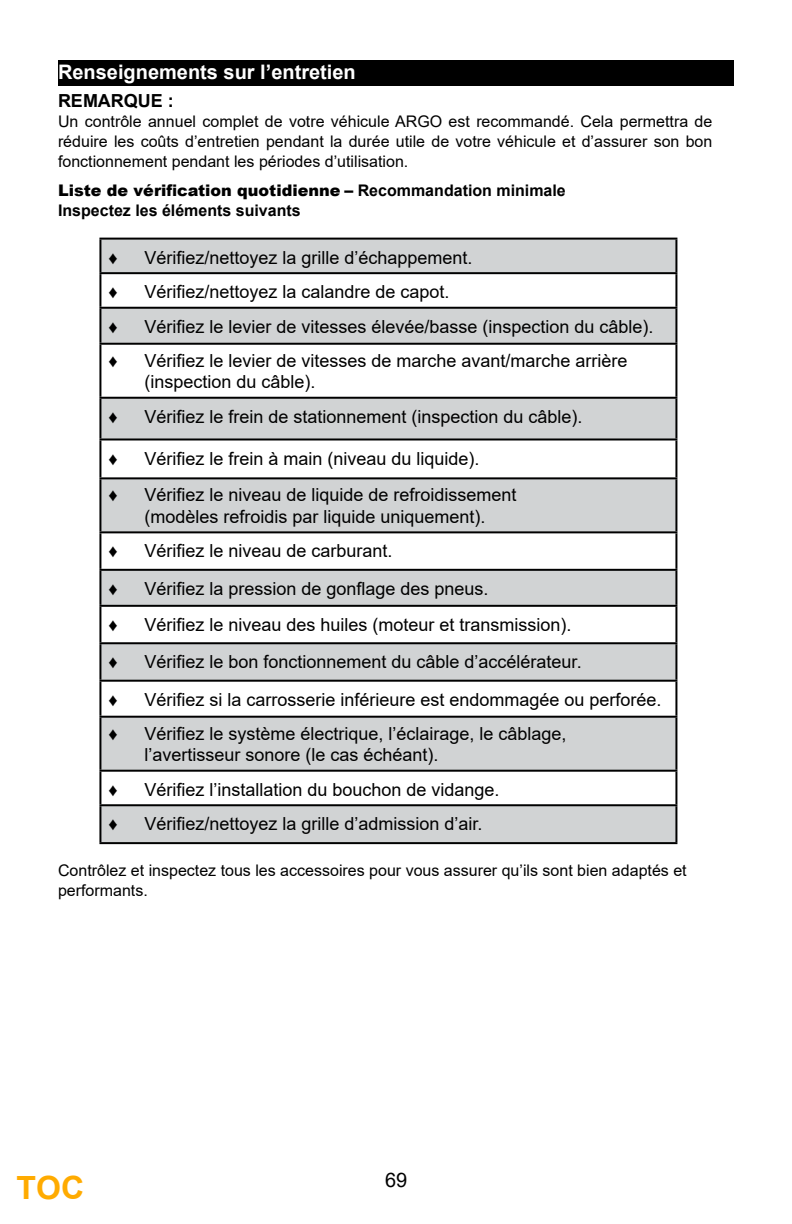
<style>
.page{position:relative;width:792px;height:1224px;background:#fff}
.page>*{position:absolute;margin:0;border:0;box-sizing:border-box;transform-origin:0 0}
.t1{font:700 32px "Arial";color:#ffab00}
.t2{font:700 20px "Arial";color:#fff}
.t3{font:20px "Arial";color:#000}
.t4{font:18px/21.6px "Arial";color:#000}
.t5{font:18px "Times New Roman";color:#000}
.t6{font:700 18px "Arial";color:#000}
.t7{font:16px/20px "Arial";color:#000;text-align:justify}
.t8{font:700 16px/20px "Arial";color:#000}
.s1{font-weight:900}
</style>
<div class="page">
<div style="left:58px;top:60px;width:676px;height:26px;background:#000"></div>
<svg style="left:100px;top:240px;width:576px;height:602px;fill:#d1d3d4"></svg>
<hr style="left:99px;top:238px;width:578px;height:2px;background:#000">
<hr style="left:99px;top:240px;width:2px;height:32px;background:#000">
<hr style="left:675px;top:240px;width:2px;height:32px;background:#000">
<hr style="left:99px;top:272px;width:578px;height:2px;background:#000">
<hr style="left:99px;top:274px;width:2px;height:33px;background:#000">
<hr style="left:675px;top:274px;width:2px;height:33px;background:#000">
<hr style="left:99px;top:307px;width:578px;height:2px;background:#000">
<hr style="left:99px;top:309px;width:2px;height:34px;background:#000">
<hr style="left:675px;top:309px;width:2px;height:34px;background:#000">
<hr style="left:99px;top:343px;width:578px;height:2px;background:#000">
<hr style="left:99px;top:345px;width:2px;height:52px;background:#000">
<hr style="left:675px;top:345px;width:2px;height:52px;background:#000">
<hr style="left:99px;top:397px;width:578px;height:2px;background:#000">
<hr style="left:99px;top:399px;width:2px;height:39px;background:#000">
<hr style="left:675px;top:399px;width:2px;height:39px;background:#000">
<hr style="left:99px;top:438px;width:578px;height:2px;background:#000">
<hr style="left:99px;top:441px;width:2px;height:36px;background:#000">
<hr style="left:675px;top:441px;width:2px;height:36px;background:#000">
<hr style="left:99px;top:477px;width:578px;height:2px;background:#000">
<hr style="left:99px;top:479px;width:2px;height:52px;background:#000">
<hr style="left:675px;top:479px;width:2px;height:52px;background:#000">
<hr style="left:99px;top:531px;width:578px;height:2px;background:#000">
<hr style="left:99px;top:533px;width:2px;height:36px;background:#000">
<hr style="left:675px;top:533px;width:2px;height:36px;background:#000">
<hr style="left:99px;top:569px;width:578px;height:2px;background:#000">
<hr style="left:99px;top:571px;width:2px;height:34px;background:#000">
<hr style="left:675px;top:571px;width:2px;height:34px;background:#000">
<hr style="left:99px;top:605px;width:578px;height:2px;background:#000">
<hr style="left:99px;top:607px;width:2px;height:35px;background:#000">
<hr style="left:675px;top:607px;width:2px;height:35px;background:#000">
<hr style="left:99px;top:642px;width:578px;height:2px;background:#000">
<hr style="left:99px;top:644px;width:2px;height:36px;background:#000">
<hr style="left:675px;top:644px;width:2px;height:36px;background:#000">
<hr style="left:99px;top:680px;width:578px;height:2px;background:#000">
<hr style="left:99px;top:682px;width:2px;height:34px;background:#000">
<hr style="left:675px;top:682px;width:2px;height:34px;background:#000">
<hr style="left:99px;top:716px;width:578px;height:2px;background:#000">
<hr style="left:99px;top:718px;width:2px;height:52px;background:#000">
<hr style="left:675px;top:718px;width:2px;height:52px;background:#000">
<hr style="left:99px;top:770px;width:578px;height:2px;background:#000">
<hr style="left:99px;top:772px;width:2px;height:32px;background:#000">
<hr style="left:675px;top:772px;width:2px;height:32px;background:#000">
<hr style="left:99px;top:804px;width:578px;height:2px;background:#000">
<hr style="left:99px;top:806px;width:2px;height:36px;background:#000">
<hr style="left:675px;top:806px;width:2px;height:36px;background:#000">
<hr style="left:99px;top:842px;width:578px;height:2px;background:#000">
<p class="t2" style="left:58px;top:58px;width:299px">Renseignements sur l’entretien</p>
<p class="t6" style="left:58px;top:88px;width:117px">REMARQUE :</p>
<p class="t7" style="left:58px;top:111px;width:656px">Un contrôle annuel complet de votre véhicule ARGO est recommandé. Cela permettra de réduire les coûts d’entretien pendant la durée utile de votre véhicule et d’assurer son bon fonctionnement pendant les périodes d’utilisation.</p>
<p class="t8" style="left:58px;top:180px;width:509px"><span class="s1">Liste de vérification quotidienne</span> – Recommandation minimale<br>Inspectez les éléments suivants</p>
<p class="t5" style="left:108px;top:245px;width:11px">♦</p>
<p class="t4" style="left:144px;top:246px;width:330px">Vérifiez/nettoyez la grille d’échappement.</p>
<p class="t5" style="left:108px;top:280px;width:11px">♦</p>
<p class="t4" style="left:144px;top:281px;width:307px">Vérifiez/nettoyez la calandre de capot.</p>
<p class="t5" style="left:108px;top:314px;width:11px">♦</p>
<p class="t4" style="left:144px;top:316px;width:511px">Vérifiez le levier de vitesses élevée/basse (inspection du câble).</p>
<p class="t5" style="left:108px;top:348px;width:11px">♦</p>
<p class="t4" style="left:144px;top:350px;width:485px">Vérifiez le levier de vitesses de marche avant/marche arrière (inspection du câble).</p>
<p class="t5" style="left:108px;top:404px;width:11px">♦</p>
<p class="t4" style="left:144px;top:406px;width:440px">Vérifiez le frein de stationnement (inspection du câble).</p>
<p class="t5" style="left:108px;top:446px;width:11px">♦</p>
<p class="t4" style="left:144px;top:447px;width:337px">Vérifiez le frein à main (niveau du liquide).</p>
<p class="t5" style="left:108px;top:483px;width:11px">♦</p>
<p class="t4" style="left:144px;top:484px;width:374px">Vérifiez le niveau de liquide de refroidissement (modèles refroidis par liquide uniquement).</p>
<p class="t5" style="left:108px;top:539px;width:11px">♦</p>
<p class="t4" style="left:144px;top:540px;width:250px">Vérifiez le niveau de carburant.</p>
<p class="t5" style="left:108px;top:576px;width:11px">♦</p>
<p class="t4" style="left:144px;top:578px;width:346px">Vérifiez la pression de gonflage des pneus.</p>
<p class="t5" style="left:108px;top:612px;width:11px">♦</p>
<p class="t4" style="left:144px;top:614px;width:429px">Vérifiez le niveau des huiles (moteur et transmission).</p>
<p class="t5" style="left:108px;top:650px;width:11px">♦</p>
<p class="t4" style="left:144px;top:651px;width:439px">Vérifiez le bon fonctionnement du câble d’accélérateur.</p>
<p class="t5" style="left:108px;top:687px;width:11px">♦</p>
<p class="t4" style="left:144px;top:689px;width:519px">Vérifiez si la carrosserie inférieure est endommagée ou perforée.</p>
<p class="t5" style="left:108px;top:721px;width:11px">♦</p>
<p class="t4" style="left:144px;top:723px;width:424px">Vérifiez le système électrique, l’éclairage, le câblage, l’avertisseur sonore (le cas échéant).</p>
<p class="t5" style="left:108px;top:777px;width:11px">♦</p>
<p class="t4" style="left:144px;top:779px;width:357px">Vérifiez l’installation du bouchon de vidange.</p>
<p class="t5" style="left:108px;top:812px;width:11px">♦</p>
<p class="t4" style="left:144px;top:813px;width:340px">Vérifiez/nettoyez la grille d’admission d’air.</p>
<p class="t7" style="left:58px;top:860px;width:630px">Contrôlez et inspectez tous les accessoires pour vous assurer qu’ils sont bien adaptés et performants.</p>
<h1 class="t1" style="left:17px;top:1165px;width:69px">TOC</h1>
<p class="t3" style="left:385px;top:1166px;width:24px">69</p>
</div>
